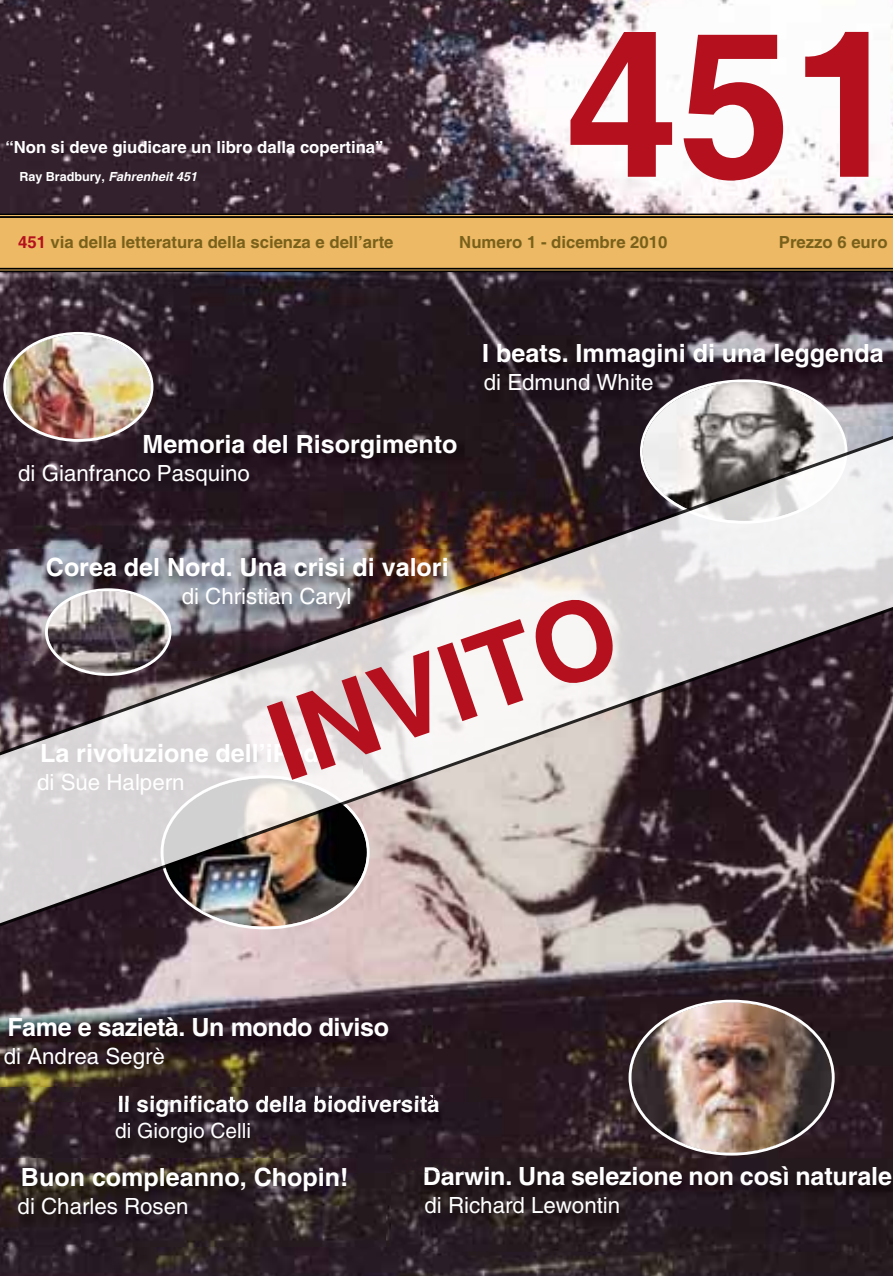
<style>
.page{position:relative;width:893px;height:1276px;background:#fff}
.page>*{position:absolute;margin:0;border:0;box-sizing:border-box;transform-origin:0 0}
.t1{font:700 203.4px "Helvetica";color:#b4101d}
.t2{font:700 108px "Helvetica";color:#b4101d}
.t3{font:700 25.2px "Helvetica";color:#fff}
.t4{font:22.2px "Helvetica";color:#fff}
.t5{font:700 22.2px "Helvetica";letter-spacing:.005em;color:#fff}
.t6{font:21px "Helvetica";color:#fff}
.t7{font:700 16.8px "Helvetica";color:#79611b}
.t8{font:700 16.8px "Helvetica";color:#fff}
.t9{font:italic 700 12.6px "Helvetica";color:#fff}
.s1{font-style:normal}
.s2{color:#b4101d}
</style>
<div class="page">
<div style="left:0;top:215px;width:893px;height:57px;background:#edb964"></div>
<img style="left:0;top:0;width:893px;height:213px">
<img style="left:0;top:272px;width:893px;height:1004px">
<img style="left:447px;top:335px;width:446px;height:49px">
<img style="left:387px;top:1158px;width:506px;height:93px">
<hr style="left:0;top:268px;width:893px;height:1px;background:#000">
<hr style="left:0;top:271px;width:893px;height:1px;background:#000">
<hr style="left:0;top:214px;width:893px;height:1px;background:#000">
<hr style="left:0;top:216px;width:893px;height:2px;background:#000">
<img style="left:82px;top:1102px;width:398px;height:70px">
<img style="left:433px;top:1087px;width:47px;height:15px">
<img style="left:82px;top:1158px;width:305px;height:1px">
<img style="left:425px;top:1167px;width:55px;height:5px">
<img style="left:0;top:1008px;width:433px;height:94px">
<img style="left:119px;top:1095px;width:314px;height:7px">
<img style="left:0;top:1158px;width:82px;height:88px">
<img style="left:82px;top:1172px;width:308px;height:74px">
<img style="left:387px;top:1158px;width:3px;height:14px">
<img style="left:3px;top:332px;width:150px;height:52px">
<svg style="left:640px;top:379px;width:207px;height:5px"></svg>
<img style="left:629px;top:999px;width:206px;height:156px">
<img style="left:0;top:384px;width:893px;height:579px">
<p class="t8" style="left:5px;top:137px;width:380px">“Non si deve giudicare un libro dalla copertina”</p>
<p class="t9" style="left:19px;top:169px;width:179px"><span class="s1">Ray Bradbury,</span> Fahrenheit 451</p>
<h1 class="t1" style="left:565px;top:-19px;width:341px">451</h1>
<p class="t7" style="left:18px;top:232px;width:377px"><span class="s2">451</span> via della letteratura della scienza e dell’arte</p>
<p class="t7" style="left:459px;top:232px;width:210px">Numero 1 - dicembre 2010</p>
<p class="t7" style="left:779px;top:232px;width:110px">Prezzo 6 euro</p>
<p class="t3" style="left:142px;top:429px;width:316px">Memoria del Risorgimento</p>
<p class="t4" style="left:18px;top:460px;width:233px">di Gianfranco Pasquino</p>
<p class="t3" style="left:482px;top:338px;width:403px">I beats. Immagini di una leggenda</p>
<p class="t4" style="left:484px;top:369px;width:171px">di Edmund White</p>
<p class="t3" style="left:46px;top:552px;width:404px">Corea del Nord. Una crisi di valori</p>
<p class="t4" style="left:182px;top:583px;width:171px">di Christian Caryl</p>
<h2 class="t2" style="left:245px;top:663px;width:362px;rotate:-19deg">INVITO</h2>
<p class="t3" style="left:40px;top:738px;width:280px">La rivoluzione dell’iPad</p>
<p class="t4" style="left:37px;top:769px;width:149px">di Sue Halpern</p>
<p class="t3" style="left:7px;top:1011px;width:383px">Fame e sazietà. Un mondo diviso</p>
<p class="t4" style="left:4px;top:1043px;width:163px">di Andrea Segrè</p>
<p class="t5" style="left:118px;top:1090px;width:323px">Il significato della biodiversità</p>
<p class="t6" style="left:115px;top:1118px;width:137px">di Giorgio Celli</p>
<p class="t3" style="left:21px;top:1161px;width:329px">Buon compleanno, Chopin!</p>
<p class="t4" style="left:18px;top:1193px;width:172px">di Charles Rosen</p>
<p class="t3" style="left:423px;top:1161px;width:471px">Darwin. Una selezione non così naturale</p>
<p class="t4" style="left:425px;top:1192px;width:197px">di Richard Lewontin</p>
</div>
